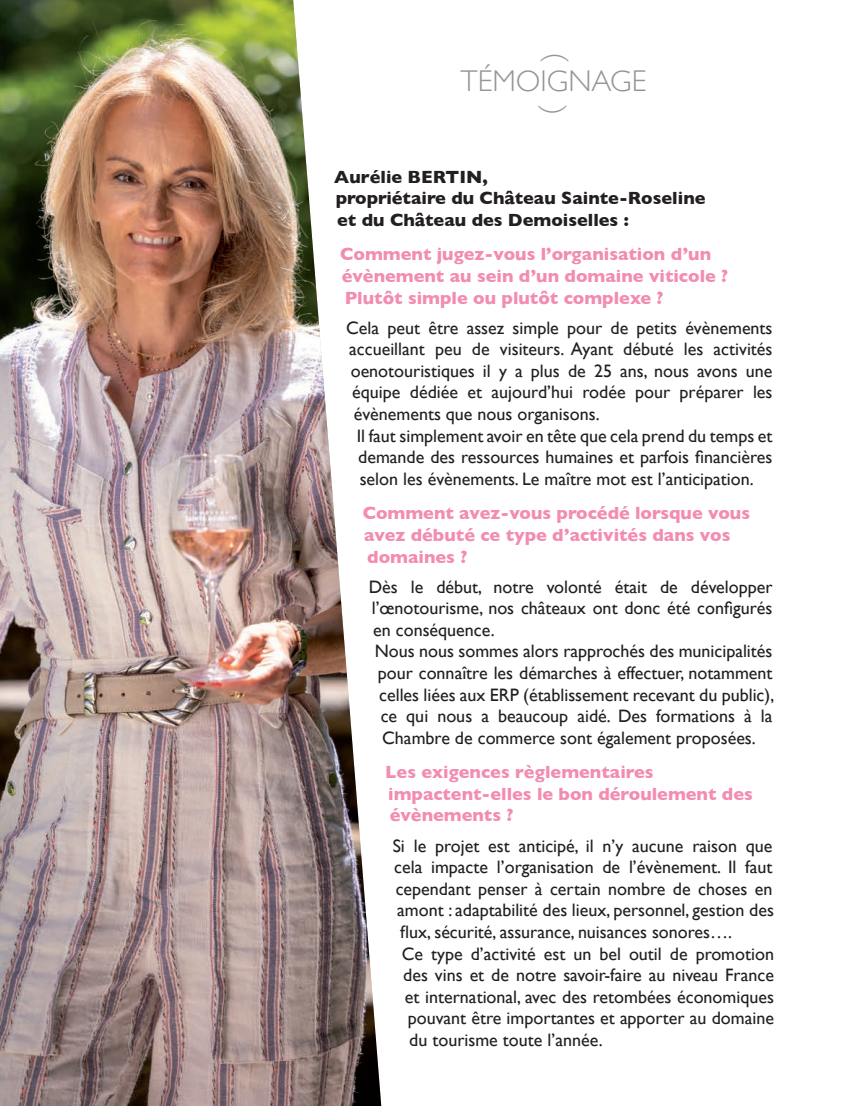
<style>
.page{position:relative;width:851px;height:1106px;background:#fff}
.page>*{position:absolute;margin:0;border:0;box-sizing:border-box;transform-origin:0 0}
.t1{font:300 30px/25.5px "Gill Sans";color:#939598;text-align:center}
.t2{font:18px "Gill Sans";color:#231f20}
.t3{font:700 18px/21.6px "Gill Sans";color:#f38cb2}
.t4{font:700 18px/21.6px "Gill Sans";color:#231f20}
</style>
<div class="page">
<img style="left:0;top:0;width:381px;height:1106px">
<h1 class="t1" style="left:460px;top:41px;width:187px">︵<br>TÉMOIGNAGE ︶</h1>
<p class="t4" style="left:334px;top:165px;width:373px">Aurélie BERTIN,<br>propriétaire du Château Sainte-Roseline et du Château des Demoiselles :</p>
<p class="t3" style="left:340px;top:243px;width:389px">Comment jugez-vous l’organisation d’un évènement au sein d’un domaine viticole ?<br>Plutôt simple ou plutôt complexe ?</p>
<p class="t2" style="left:346px;top:317px;width:428px">Cela peut être assez simple pour de petits évènements</p>
<p class="t2" style="left:349px;top:338px;width:424px">accueillant peu de visiteurs. Ayant débuté les activités</p>
<p class="t2" style="left:350px;top:360px;width:423px">oenotouristiques il y a plus de 25 ans, nous avons une</p>
<p class="t2" style="left:352px;top:382px;width:422px">équipe dédiée et aujourd’hui rodée pour préparer les</p>
<p class="t2" style="left:353px;top:403px;width:247px">évènements que nous organisons.</p>
<p class="t2" style="left:356px;top:425px;width:417px">Il faut simplement avoir en tête que cela prend du temps et</p>
<p class="t2" style="left:358px;top:446px;width:416px">demande des ressources humaines et parfois financières</p>
<p class="t2" style="left:359px;top:468px;width:395px">selon les évènements. Le maître mot est l’anticipation.</p>
<p class="t3" style="left:362px;top:502px;width:389px">Comment avez-vous procédé lorsque vous avez débuté ce type d’activités dans vos domaines ?</p>
<p class="t2" style="left:368px;top:576px;width:405px">Dès le début, notre volonté était de développer</p>
<p class="t2" style="left:371px;top:597px;width:402px">l’œnotourisme, nos châteaux ont donc été configurés</p>
<p class="t2" style="left:373px;top:619px;width:123px">en conséquence.</p>
<p class="t2" style="left:374px;top:640px;width:399px">Nous nous sommes alors rapprochés des municipalités</p>
<p class="t2" style="left:377px;top:662px;width:396px">pour connaître les démarches à effectuer, notamment</p>
<p class="t2" style="left:379px;top:684px;width:396px">celles liées aux ERP (établissement recevant du public),</p>
<p class="t2" style="left:380px;top:705px;width:393px">ce qui nous a beaucoup aidé. Des formations à la</p>
<p class="t2" style="left:382px;top:727px;width:375px">Chambre de commerce sont également proposées.</p>
<p class="t3" style="left:385px;top:761px;width:369px">Les exigences règlementaires impactent-elles le bon déroulement des évènements ?</p>
<p class="t2" style="left:392px;top:835px;width:381px">Si le projet est anticipé, il n’y aucune raison que</p>
<p class="t2" style="left:394px;top:856px;width:380px">cela impacte l’organisation de l’évènement. Il faut</p>
<p class="t2" style="left:395px;top:878px;width:378px">cependant penser à certain nombre de choses en</p>
<p class="t2" style="left:397px;top:899px;width:378px">amont : adaptabilité des lieux, personnel, gestion des</p>
<p class="t2" style="left:400px;top:921px;width:333px">flux, sécurité, assurance, nuisances sonores….</p>
<p class="t2" style="left:401px;top:943px;width:374px">Ce type d’activité est un bel outil de promotion</p>
<p class="t2" style="left:403px;top:964px;width:372px">des vins et de notre savoir-faire au niveau France</p>
<p class="t2" style="left:404px;top:986px;width:371px">et international, avec des retombées économiques</p>
<p class="t2" style="left:407px;top:1007px;width:368px">pouvant être importantes et apporter au domaine</p>
<p class="t2" style="left:409px;top:1029px;width:195px">du tourisme toute l’année.</p>
</div>
